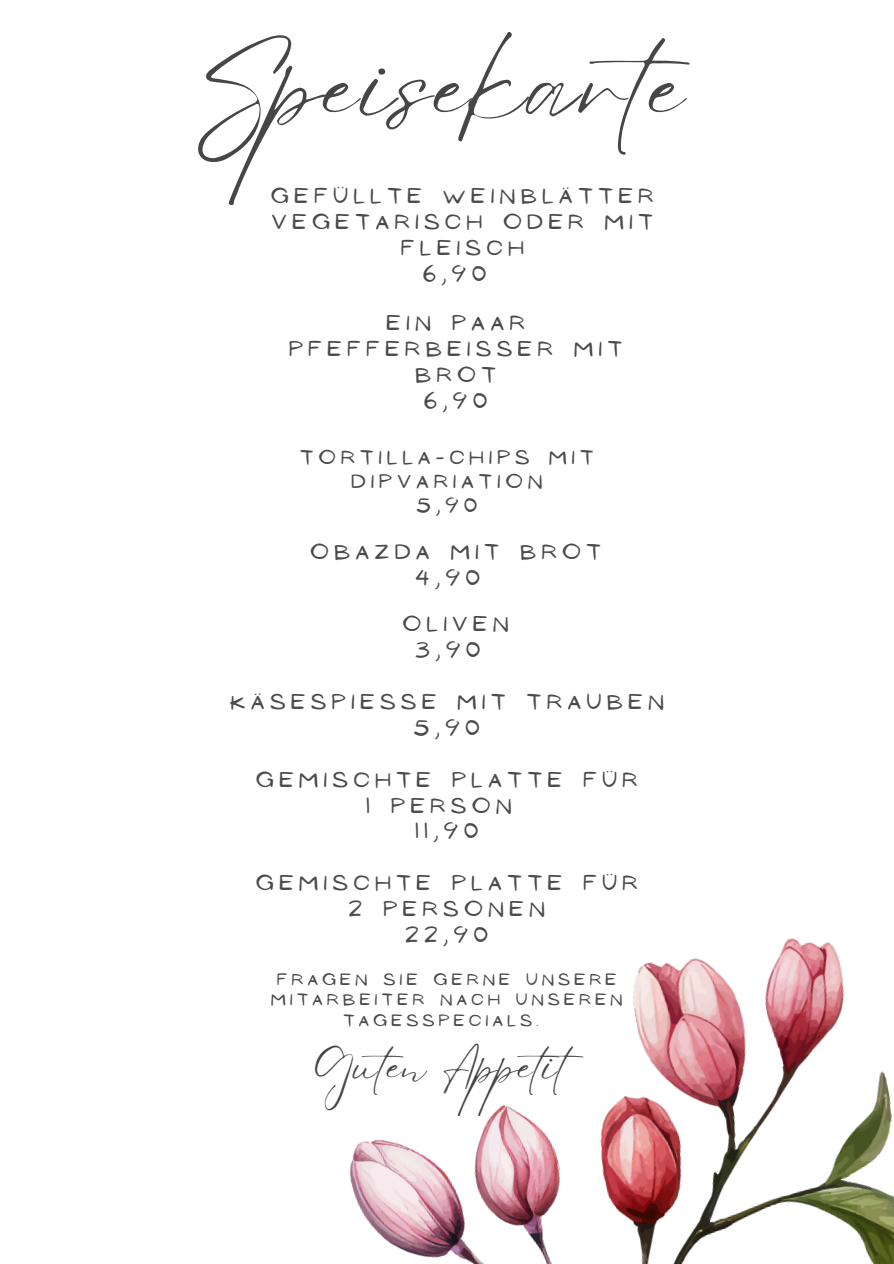
<style>
.page{position:relative;width:894px;height:1264px;background:#fff}
.page>*{position:absolute;margin:0;border:0;box-sizing:border-box;transform-origin:0 0}
.t1{font:103.95px "Eyesome Script";letter-spacing:.025em;color:#474646}
.t2{font:43.35px "Eyesome Script";letter-spacing:.025em;color:#474646}
.t3{font:19.5px/25.8px "NF Ananias Regular";letter-spacing:.3em;color:#4b4b4b;text-align:center}
.t4{font:18px/23.7px "NF Ananias Regular";letter-spacing:.3em;color:#4b4b4b;text-align:center}
.t5{font:15px "NF Ananias Regular";letter-spacing:.3em;color:#4b4b4b}
</style>
<div class="page">
<img style="left:630px;top:938px;width:263px;height:325px">
<img style="left:349px;top:1095px;width:281px;height:168px">
<h1 class="t1" style="left:193px;top:19px;width:537px">Speisekarte</h1>
<p class="t3" style="left:271px;top:184px;width:383px">GEFÜLLTE WEINBLÄTTER</p>
<p class="t3" style="left:272px;top:210px;width:382px">VEGETARISCH ODER MIT</p>
<p class="t3" style="left:401px;top:235px;width:124px">FLEISCH</p>
<p class="t3" style="left:423px;top:261px;width:65px">6,90</p>
<p class="t3" style="left:289px;top:310px;width:334px">EIN PAAR<br>PFEFFERBEISSER MIT<br>BROT<br>6,90</p>
<p class="t4" style="left:300px;top:446px;width:294px">TORTILLA-CHIPS MIT<br>DIPVARIATION<br>5,90</p>
<p class="t3" style="left:415px;top:539px;width:187px;text-align:left;text-indent:-105px">OBAZDA MIT BROT<br>4,90</p>
<p class="t3" style="left:415px;top:612px;width:95px;text-align:left;text-indent:-13px">OLIVEN<br>3,90</p>
<p class="t3" style="left:230px;top:689px;width:435px">KÄSESPIESSE MIT TRAUBEN<br>5,90</p>
<p class="t3" style="left:256px;top:767px;width:383px">GEMISCHTE PLATTE FÜR</p>
<p class="t3" style="left:366px;top:793px;width:146px">1 PERSON</p>
<p class="t3" style="left:415px;top:818px;width:64px">11,90</p>
<p class="t3" style="left:256px;top:870px;width:383px">GEMISCHTE PLATTE FÜR<br>2 PERSONEN<br>22,90</p>
<p class="t5" style="left:277px;top:971px;width:340px">FRAGEN SIE GERNE UNSERE</p>
<p class="t5" style="left:271px;top:991px;width:352px">MITARBEITER NACH UNSEREN</p>
<p class="t5" style="left:343px;top:1011px;width:196px">TAGESSPECIALS.</p>
<h2 class="t2" style="left:312px;top:1039px;width:289px">Guten Appetit</h2>
</div>
